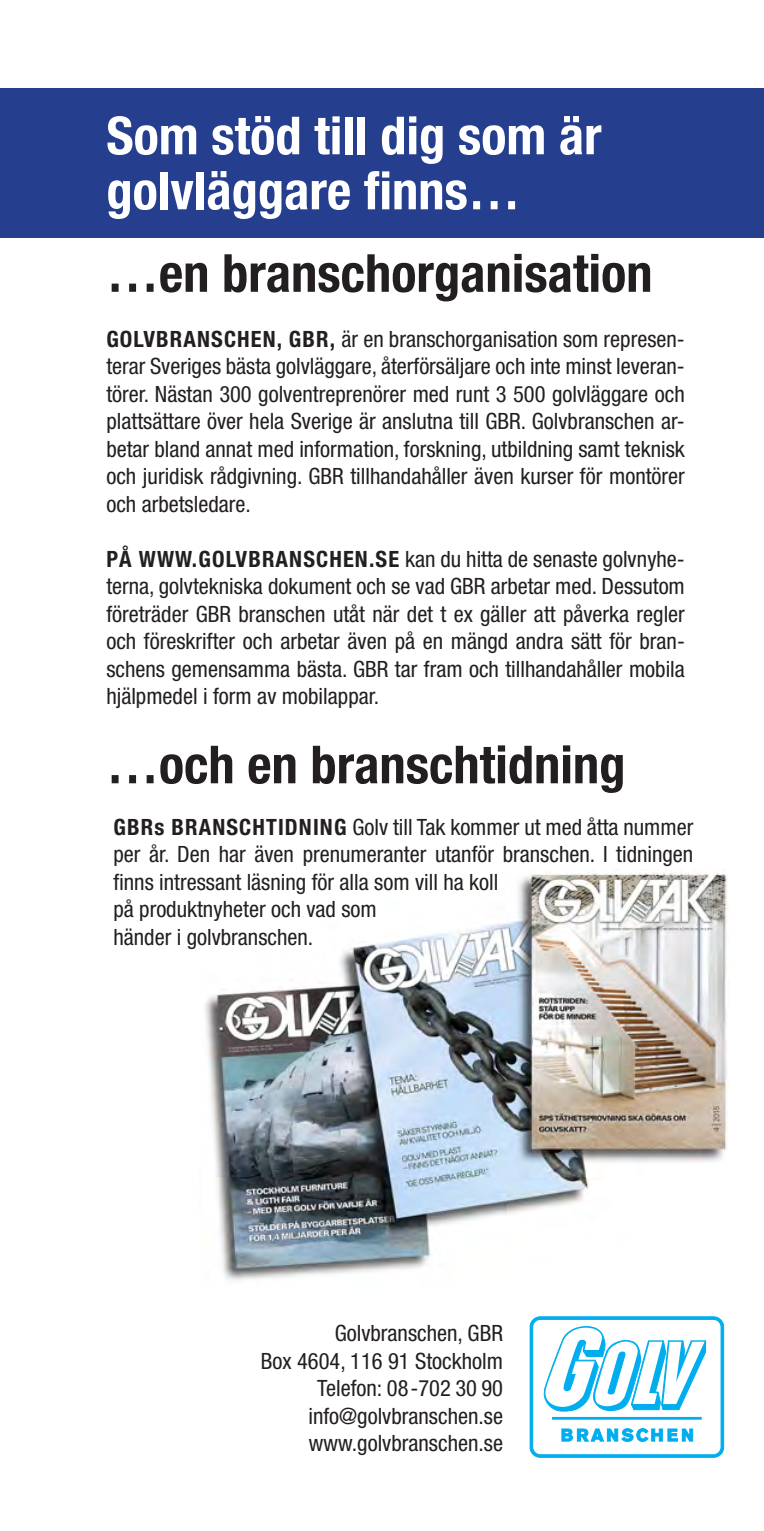
<style>
.page{position:relative;width:764px;height:1531px;background:#fff}
.page>*{position:absolute;margin:0;border:0;box-sizing:border-box;transform-origin:0 0}
.t1{font:700 condensed 52.5px "Helvetica Neue";color:#231f20}
.t2{font:700 condensed 52.5px/55px "Helvetica Neue";color:#fff}
.t3{font:condensed 22.5px/27.5px "Helvetica Neue";color:#231f20;text-align:justify}
.s1{font-weight:700}
</style>
<div class="page">
<img style="left:205px;top:869px;width:524px;height:412px">
<div style="left:0;top:88px;width:764px;height:150px;background:#253f8e"></div>
<svg style="left:529px;top:1316px;width:195px;height:141px"></svg>
<h1 class="t2" style="left:106px;top:107px;width:497px">Som stöd till dig som är golvläggare finns…</h1>
<h1 class="t1" style="left:106px;top:241px;width:547px">…en branschorganisation</h1>
<p class="t3" style="left:106px;top:325px;width:580px"><span class="s1">Golvbranschen, GBR,</span> är en branschorganisation som represen&shy;terar Sveriges bästa golvläggare, återförsäljare och inte minst leveran&shy;törer. Nästan 300 golventreprenörer med runt 3 500 golvläggare och plattsättare över hela Sverige är anslutna till GBR. Golvbranschen ar&shy;betar bland annat med information, forskning, utbildning samt teknisk och juridisk rådgivning. GBR tillhandahåller även kurser för montörer och arbetsledare.</p>
<p class="t3" style="left:106px;top:545px;width:580px"><span class="s1">På www.golvbranschen.se</span> kan du hitta de senaste golvnyhe&shy;terna, golvtekniska dokument och se vad GBR arbetar med. Dessutom företräder GBR branschen utåt när det t ex gäller att påverka regler och föreskrifter och arbetar även på en mängd andra sätt för bran&shy;schens gemensamma bästa. GBR tar fram och tillhandahåller mobila hjälpmedel i form av mobilappar.</p>
<h1 class="t1" style="left:106px;top:733px;width:520px">…och en branschtidning</h1>
<p class="t3" style="left:113px;top:813px;width:581px;text-align:left"><span class="s1">GBRs branschtidning</span> Golv till Tak kommer ut med åtta nummer per år. Den har även prenumeranter utanför branschen. I tidningen finns intressant läsning för alla som vill ha koll<br>på produktnyheter och vad som<br>händer i golvbranschen.</p>
<p class="t3" style="left:261px;top:1319px;width:244px;text-align:right">Golvbranschen, GBR<br>Box 4604, 116 91 Stockholm<br>Telefon: 08-702 30 90 info@golvbranschen.se www.golvbranschen.se</p>
</div>
